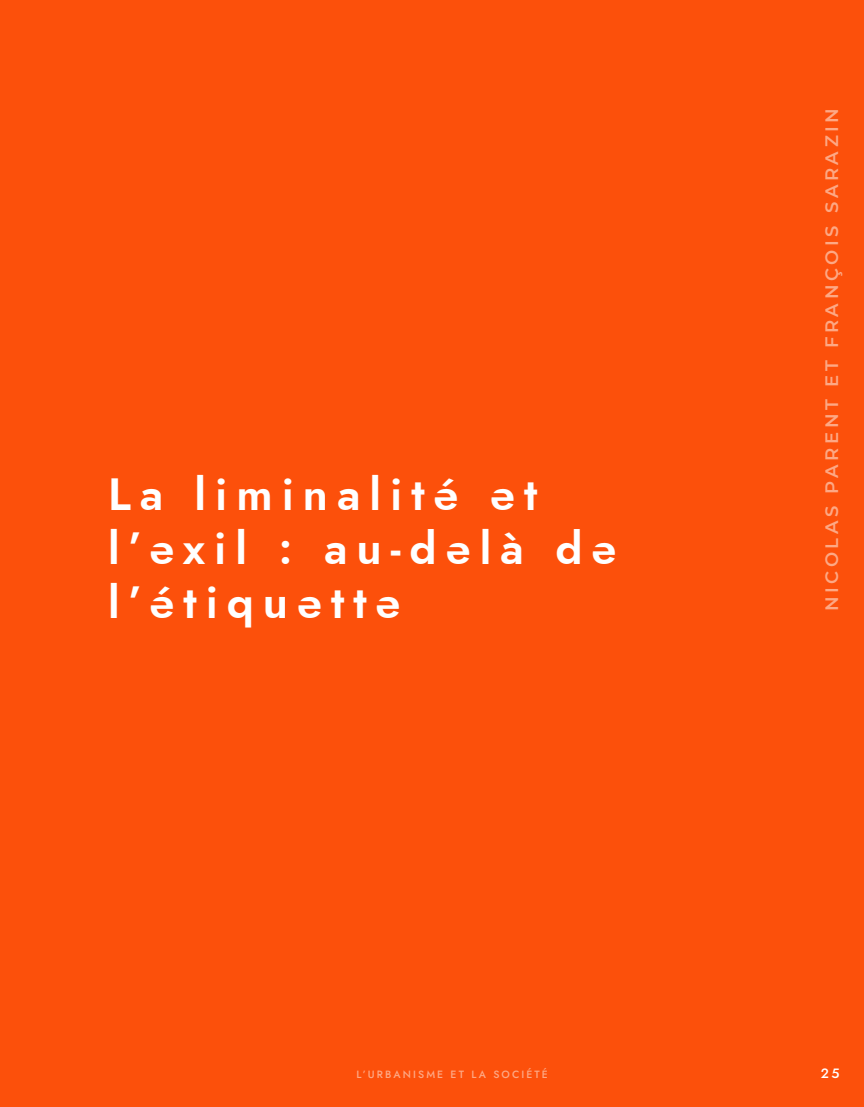
<style>
.page{position:relative;width:864px;height:1107px;background:#fc500b}
.page>*{position:absolute;margin:0;border:0;box-sizing:border-box;transform-origin:0 0}
.Titre__soumissions{font:600 45px/54px "Jost";letter-spacing:.2em;color:#fff}
.t1{font:600 18px "Montserrat";letter-spacing:.2em;color:#fda885}
.t2{font:500 13.5px "Jost";color:#fff}
.Marqueur{font:500 10.5px "Jost";letter-spacing:.2em;color:#fda885}
</style>
<div class="page">
<p class="Titre__soumissions" style="left:108px;top:467px;width:510px">La liminalité et l’exil : au-delà de l’étiquette</p>
<p class="Marqueur" style="left:357px;top:1067px;width:193px">L’URBANISME ET LA SOCIÉTÉ</p>
<p class="t1" style="left:819px;top:611px;width:505px;rotate:-90deg">NICOLAS PARENT ET FRANÇOIS SARAZIN</p>
<p class="t2" style="left:821px;top:1064px;width:20px">25</p>
</div>
